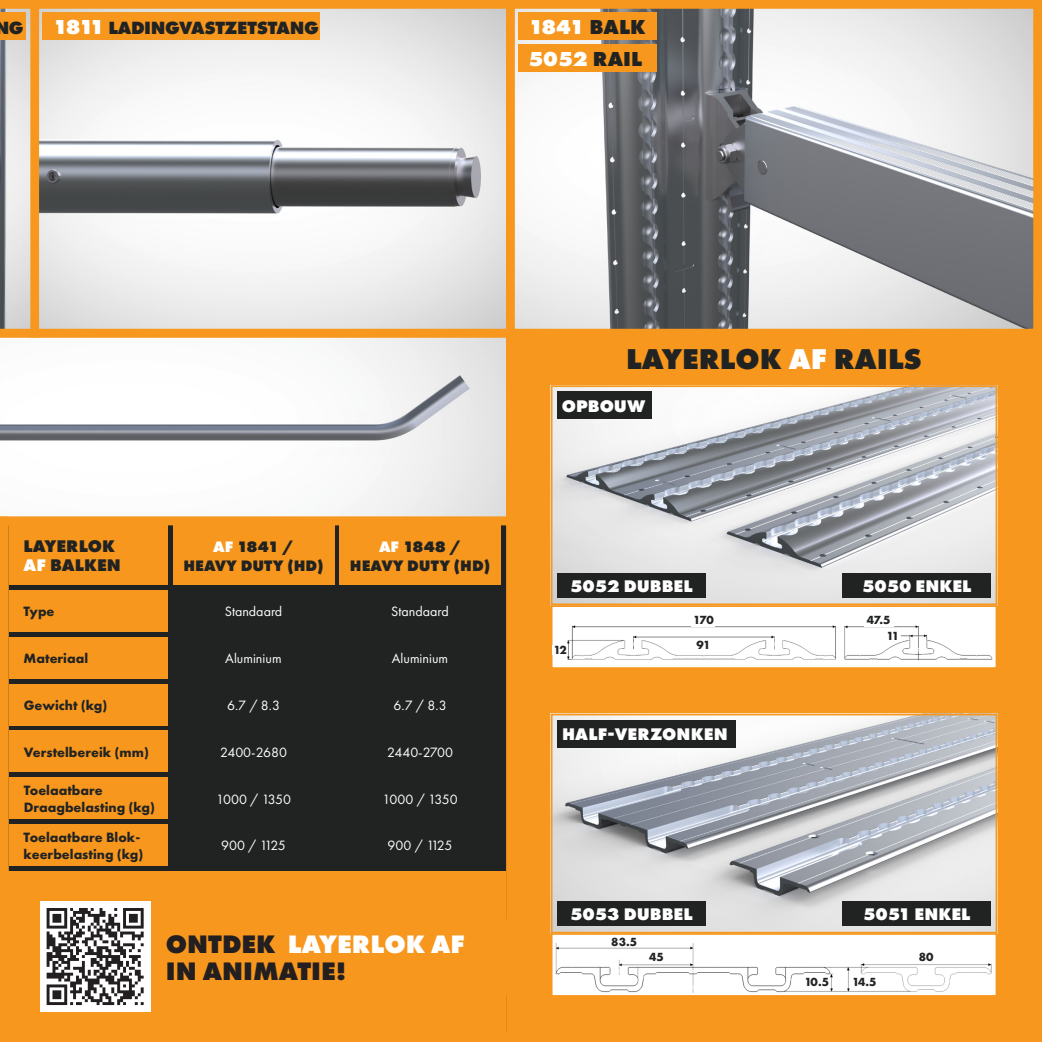
<style>
.page{position:relative;width:1042px;height:1042px;background:#f7971d}
.page>*{position:absolute;margin:0;border:0;box-sizing:border-box;transform-origin:0 0}
.t1{font:800 29.75px "Futura PT";color:#212323}
.t2{font:800 26.25px "Futura PT";color:#fff}
.t3{font:800 26.25px "Futura PT";color:#231f20}
.t4{font:800 21px "Futura PT";color:#fff}
.t5{font:800 18.38px "Futura PT";letter-spacing:-.02em;color:#212323}
.t6{font:800 17.5px "Futura PT";color:#fff}
.t7{font:800 17.5px "Futura PT";color:#212323}
.t8{font:800 15.75px "Futura PT";color:#212323}
.t9{font:700 14px/17.5px "Futura PT";color:#212323}
.t10{font:14px "Futura PT";color:#fff}
.t11{font:14px "Futura PT";letter-spacing:-.02em;color:#fff}
.t12{font:14px "Futura PT";letter-spacing:-.025em;color:#fff}
.t13{font:700 12.25px "Futura PT";letter-spacing:-.06em;color:#212323}
.s1{font-size:21px;color:#fff}
.s2{color:#212323}
.s3{color:#fff}
.s4{color:#231f20}
</style>
<div class="page">
<img style="left:554px;top:388px;width:440px;height:214px">
<div style="left:551px;top:385px;width:446px;height:220px;border:2px solid #f7971d"></div>
<svg style="left:0;top:337px;width:506px;height:179px;background:#ededed"></svg>
<div style="left:552px;top:606px;width:444px;height:62px;background:#fff"></div>
<img style="left:567px;top:625px;width:426px;height:35px">
<div style="left:551px;top:605px;width:446px;height:64px;border:2px solid #f7971d"></div>
<img style="left:554px;top:716px;width:440px;height:214px">
<div style="left:551px;top:713px;width:446px;height:220px;border:2px solid #f7971d"></div>
<div style="left:552px;top:934px;width:444px;height:62px;background:#fff"></div>
<img style="left:555px;top:943px;width:437px;height:49px">
<div style="left:551px;top:933px;width:446px;height:64px;border:2px solid #f7971d"></div>
<div style="left:4px;top:521px;width:506px;height:516px;background:#212323"></div>
<div style="left:0;top:516px;width:515px;height:526px;border:9px solid #f7971d"></div>
<img style="left:40px;top:10px;width:465px;height:317px">
<svg style="left:0;top:8px;width:30px;height:321px;background:#cacacb"></svg>
<div style="left:30px;top:0;width:485px;height:337px;border:9px solid #f7971d"></div>
<svg style="left:0;top:516px;width:9px;height:526px"></svg>
<div style="left:43px;top:12px;width:277px;height:28px;background:#f7971d"></div>
<div style="left:4px;top:871px;width:502px;height:171px;background:#f7971d"></div>
<div style="left:65px;top:919px;width:447px;height:75px;background:#f7971d"></div>
<svg style="left:516px;top:10px;width:516px;height:317px;background:#aeafb2"></svg>
<div style="left:506px;top:0;width:536px;height:337px;border:9px solid #f7971d"></div>
<div style="left:518px;top:12px;width:139px;height:28px;background:#f7971d"></div>
<div style="left:518px;top:44px;width:139px;height:28px;background:#f7971d"></div>
<div style="left:0;top:12px;width:26px;height:28px;background:#f7971d"></div>
<div style="left:557px;top:391px;width:94px;height:28px;background:#212323"></div>
<div style="left:557px;top:573px;width:149px;height:25px;background:#212323"></div>
<div style="left:842px;top:573px;width:149px;height:25px;background:#212323"></div>
<div style="left:557px;top:720px;width:178px;height:27px;background:#212323"></div>
<div style="left:557px;top:901px;width:149px;height:25px;background:#212323"></div>
<div style="left:842px;top:901px;width:149px;height:25px;background:#212323"></div>
<div style="left:40px;top:901px;width:110px;height:110px;background:#fff"></div>
<svg style="left:47px;top:908px;width:97px;height:97px"></svg>
<div style="left:692px;top:615px;width:23px;height:11px;background:#fff"></div>
<div style="left:553px;top:644px;width:15px;height:10px;background:#fff"></div>
<div style="left:692px;top:640px;width:23px;height:11px;background:#fff"></div>
<div style="left:864px;top:615px;width:29px;height:11px;background:#fff"></div>
<div style="left:885px;top:630px;width:15px;height:11px;background:#fff"></div>
<div style="left:173px;top:525px;width:161px;height:60px;background:#f7971d"></div>
<div style="left:9px;top:525px;width:158px;height:60px;background:#f7971d"></div>
<div style="left:9px;top:590px;width:158px;height:42px;background:#f7971d"></div>
<div style="left:9px;top:637px;width:158px;height:41px;background:#f7971d"></div>
<div style="left:9px;top:684px;width:159px;height:41px;background:#f7971d"></div>
<div style="left:9px;top:730px;width:159px;height:42px;background:#f7971d"></div>
<div style="left:9px;top:777px;width:159px;height:42px;background:#f7971d"></div>
<div style="left:9px;top:824px;width:158px;height:42px;background:#f7971d"></div>
<div style="left:339px;top:525px;width:162px;height:60px;background:#f7971d"></div>
<h3 class="t5" style="left:-5px;top:16px;width:31px">NG</h3>
<p class="t5" style="left:53px;top:16px;width:268px"><span class="s1">1811</span> LADINGVASTZETSTANG</p>
<p class="t4" style="left:528px;top:14px;width:119px">1841 <span class="s2">BALK</span></p>
<p class="t4" style="left:528px;top:45px;width:115px">5052 <span class="s2">RAIL</span></p>
<p class="t7" style="left:24px;top:535px;width:93px">LAYERLOK</p>
<p class="t7" style="left:24px;top:554px;width:99px"><span class="s3">AF</span> BALKEN</p>
<p class="t9" style="left:24px;top:602px;width:32px">Type</p>
<p class="t9" style="left:24px;top:649px;width:66px">Materiaal</p>
<p class="t9" style="left:24px;top:696px;width:85px">Gewicht (kg)</p>
<p class="t9" style="left:24px;top:743px;width:127px">Verstelbereik (mm)</p>
<p class="t9" style="left:24px;top:781px;width:133px">Toelaatbare<br>Draagbelasting (kg)</p>
<p class="t8" style="left:213px;top:536px;width:82px"><span class="s3">AF</span> 1841 /</p>
<p class="t8" style="left:183px;top:555px;width:142px">HEAVY DUTY (HD)</p>
<p class="t10" style="left:225px;top:603px;width:59px">Standaard</p>
<p class="t10" style="left:225px;top:650px;width:58px">Aluminium</p>
<p class="t10" style="left:227px;top:697px;width:55px">6.7 / 8.3</p>
<p class="t10" style="left:220px;top:744px;width:68px">2400-2680</p>
<p class="t11" style="left:216px;top:790px;width:77px">1000 / 1350</p>
<p class="t9" style="left:24px;top:828px;width:121px">Toelaatbare Blok&shy;keerbelasting (kg)</p>
<p class="t10" style="left:221px;top:837px;width:66px">900 / 1125</p>
<p class="t8" style="left:379px;top:536px;width:84px"><span class="s3">AF</span> 1848 /</p>
<p class="t8" style="left:350px;top:555px;width:142px">HEAVY DUTY (HD)</p>
<p class="t10" style="left:391px;top:603px;width:59px">Standaard</p>
<p class="t10" style="left:392px;top:650px;width:58px">Aluminium</p>
<p class="t10" style="left:394px;top:697px;width:55px">6.7 / 8.3</p>
<p class="t12" style="left:387px;top:744px;width:67px">2440-2700</p>
<p class="t11" style="left:382px;top:790px;width:77px">1000 / 1350</p>
<p class="t10" style="left:388px;top:837px;width:66px">900 / 1125</p>
<p class="t2" style="left:166px;top:927px;width:300px"><span class="s4">ONTDEK</span> LAYERLOK AF</p>
<p class="t3" style="left:166px;top:954px;width:182px">IN ANIMATIE!</p>
<p class="t1" style="left:626px;top:340px;width:297px">LAYERLOK <span class="s3">AF</span> RAILS</p>
<p class="t6" style="left:562px;top:395px;width:85px">OPBOUW</p>
<p class="t6" style="left:570px;top:575px;width:124px">5052 DUBBEL</p>
<p class="t6" style="left:862px;top:575px;width:111px">5050 ENKEL</p>
<p class="t13" style="left:554px;top:642px;width:15px">12</p>
<p class="t13" style="left:693px;top:612px;width:22px">170</p>
<p class="t13" style="left:696px;top:637px;width:15px">91</p>
<p class="t6" style="left:562px;top:723px;width:167px">HALF-VERZONKEN</p>
<p class="t13" style="left:867px;top:612px;width:25px">47.5</p>
<p class="t13" style="left:886px;top:627px;width:14px">11</p>
<p class="t6" style="left:570px;top:903px;width:124px">5053 DUBBEL</p>
<p class="t6" style="left:863px;top:903px;width:109px">5051 ENKEL</p>
<p class="t13" style="left:611px;top:934px;width:27px">83.5</p>
<p class="t13" style="left:649px;top:949px;width:16px">45</p>
<p class="t13" style="left:804px;top:973px;width:26px">10.5</p>
<p class="t13" style="left:919px;top:949px;width:16px">80</p>
<p class="t13" style="left:852px;top:973px;width:26px">14.5</p>
</div>
